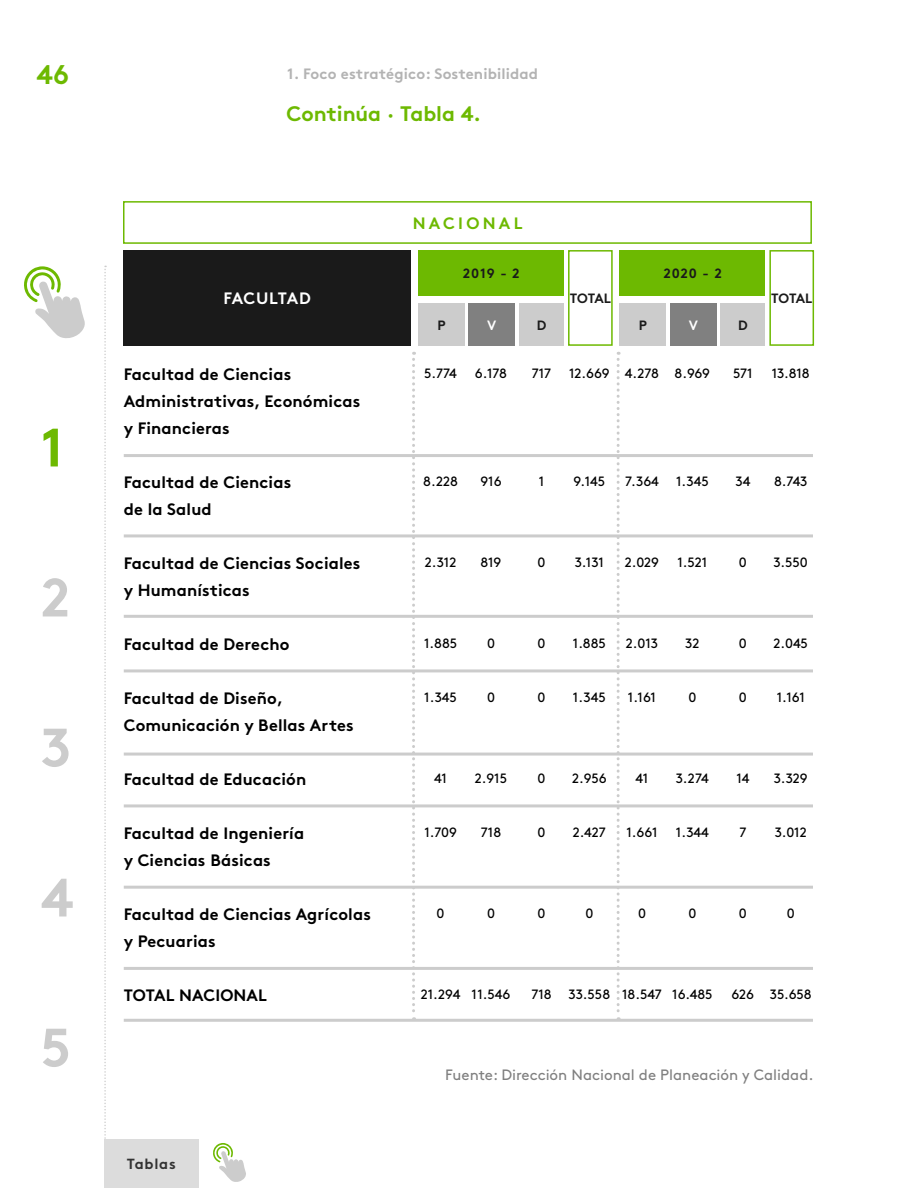
<style>
.page{position:relative;width:918px;height:1188px;background:#fff}
.page>*{position:absolute;margin:0;border:0;box-sizing:border-box;transform-origin:0 0}
.t1{font:700 54px "Brown Std";color:#ccc}
.t2{font:700 54px "Brown Std";color:#6db901}
.t3{font:700 27px "Brown Std";color:#6db901}
.t4{font:700 21px "Brown Std";color:#6db901}
.t5{font:700 16.5px/27px "Brown Std";letter-spacing:.01em;color:#000}
.t6{font:700 16.5px "Brown Std";letter-spacing:.025em;color:#fff}
.t7{font:700 16.5px "Brown Std";letter-spacing:.2em;color:#6db901}
.t8{font:15px "Brown Std";color:#808080}
.t9{font:700 15px "Brown Std";letter-spacing:.01em;color:#b3b3b3}
.t10{font:700 14.7px "Brown Std";letter-spacing:.05em;color:#333}
.t11{font:13.5px "Brown Std";color:#000}
.t12{font:700 13.5px "Brown Std";letter-spacing:-.015em;color:#1a1a1a}
.t13{font:700 13.5px "Brown Std";color:#fff}
</style>
<div class="page">
<svg style="left:24px;top:266px;width:61px;height:72px"></svg>
<svg style="left:104px;top:266px;width:2px;height:873px"></svg>
<svg style="left:213px;top:1143px;width:33px;height:39px"></svg>
<div style="left:104px;top:1139px;width:94px;height:49px;background:#dcdcdc"></div>
<div style="left:123px;top:250px;width:288px;height:96px;background:#1a1a1a"></div>
<div style="left:418px;top:250px;width:146px;height:46px;background:#6db901"></div>
<div style="left:620px;top:250px;width:145px;height:46px;background:#6db901"></div>
<div style="left:418px;top:303px;width:47px;height:43px;background:#ccc"></div>
<div style="left:620px;top:303px;width:46px;height:43px;background:#ccc"></div>
<div style="left:123px;top:201px;width:689px;height:43px;border:2px solid #6db901"></div>
<div style="left:519px;top:303px;width:45px;height:43px;background:#ccc"></div>
<div style="left:720px;top:303px;width:45px;height:43px;background:#ccc"></div>
<div style="left:469px;top:303px;width:46px;height:43px;background:#808080"></div>
<div style="left:670px;top:303px;width:46px;height:43px;background:#808080"></div>
<div style="left:568px;top:250px;width:45px;height:96px;border:2px solid #6db901"></div>
<div style="left:769px;top:250px;width:45px;height:96px;border:2px solid #6db901"></div>
<hr style="left:124px;top:534px;width:689px;height:3px;background:#ccc">
<hr style="left:124px;top:454px;width:689px;height:3px;background:#ccc">
<svg style="left:617px;top:352px;width:3px;height:667px"></svg>
<svg style="left:412px;top:352px;width:3px;height:667px"></svg>
<hr style="left:124px;top:615px;width:689px;height:3px;background:#ccc">
<hr style="left:124px;top:669px;width:689px;height:3px;background:#ccc">
<hr style="left:124px;top:753px;width:689px;height:3px;background:#ccc">
<hr style="left:124px;top:804px;width:689px;height:3px;background:#ccc">
<hr style="left:124px;top:886px;width:689px;height:3px;background:#ccc">
<hr style="left:124px;top:967px;width:689px;height:3px;background:#ccc">
<hr style="left:124px;top:1019px;width:689px;height:3px;background:#ccc">
<h2 class="t3" style="left:36px;top:58px;width:34px">46</h2>
<p class="t9" style="left:287px;top:65px;width:252px">1. Foco estratégico: Sostenibilidad</p>
<p class="t4" style="left:286px;top:101px;width:196px">Continúa · Tabla 4.</p>
<p class="t7" style="left:413px;top:213px;width:111px">NACIONAL</p>
<h1 class="t2" style="left:41px;top:415px;width:24px">1</h1>
<h1 class="t1" style="left:41px;top:565px;width:31px">2</h1>
<h1 class="t1" style="left:41px;top:715px;width:32px">3</h1>
<h1 class="t1" style="left:41px;top:865px;width:35px">4</h1>
<h1 class="t1" style="left:41px;top:1015px;width:32px">5</h1>
<p class="t6" style="left:224px;top:288px;width:89px">FACULTAD</p>
<p class="t5" style="left:124px;top:360px;width:238px">Facultad de Ciencias<br>Administrativas, Económicas y Financieras</p>
<p class="t5" style="left:124px;top:468px;width:169px">Facultad de Ciencias de la Salud</p>
<p class="t5" style="left:124px;top:549px;width:238px">Facultad de Ciencias Sociales y Humanísticas</p>
<p class="t5" style="left:124px;top:630px;width:167px">Facultad de Derecho</p>
<p class="t5" style="left:124px;top:684px;width:232px">Facultad de Diseño,<br>Comunicación y Bellas Artes</p>
<p class="t5" style="left:124px;top:765px;width:184px">Facultad de Educación</p>
<p class="t5" style="left:124px;top:819px;width:182px">Facultad de Ingeniería y Ciencias Básicas</p>
<p class="t5" style="left:124px;top:900px;width:249px">Facultad de Ciencias Agrícolas y Pecuarias</p>
<p class="t5" style="left:124px;top:981px;width:145px">TOTAL NACIONAL</p>
<p class="t10" style="left:127px;top:1155px;width:50px">Tablas</p>
<p class="t12" style="left:463px;top:265px;width:58px">2019 - 2</p>
<p class="t12" style="left:663px;top:265px;width:60px">2020 - 2</p>
<p class="t12" style="left:570px;top:290px;width:43px">TOTAL</p>
<p class="t12" style="left:771px;top:290px;width:43px">TOTAL</p>
<p class="t12" style="left:437px;top:317px;width:10px">P</p>
<p class="t12" style="left:639px;top:317px;width:10px">P</p>
<p class="t13" style="left:487px;top:317px;width:11px">V</p>
<p class="t12" style="left:537px;top:317px;width:11px">D</p>
<p class="t13" style="left:689px;top:317px;width:11px">V</p>
<p class="t12" style="left:738px;top:317px;width:11px">D</p>
<p class="t11" style="left:424px;top:365px;width:34px">5.774</p>
<p class="t11" style="left:475px;top:365px;width:34px">6.178</p>
<p class="t11" style="left:532px;top:365px;width:21px">717</p>
<p class="t11" style="left:569px;top:365px;width:42px">12.669</p>
<p class="t11" style="left:625px;top:365px;width:36px">4.278</p>
<p class="t11" style="left:675px;top:365px;width:37px">8.969</p>
<p class="t11" style="left:733px;top:365px;width:21px">571</p>
<p class="t11" style="left:772px;top:365px;width:40px">13.818</p>
<p class="t11" style="left:423px;top:473px;width:36px">8.228</p>
<p class="t11" style="left:480px;top:473px;width:23px">916</p>
<p class="t11" style="left:539px;top:473px;width:7px">1</p>
<p class="t11" style="left:574px;top:473px;width:33px">9.145</p>
<p class="t11" style="left:625px;top:473px;width:35px">7.364</p>
<p class="t11" style="left:676px;top:473px;width:34px">1.345</p>
<p class="t11" style="left:735px;top:473px;width:16px">34</p>
<p class="t11" style="left:774px;top:473px;width:35px">8.743</p>
<p class="t11" style="left:425px;top:554px;width:33px">2.312</p>
<p class="t11" style="left:480px;top:554px;width:23px">819</p>
<p class="t11" style="left:538px;top:554px;width:9px">0</p>
<p class="t11" style="left:575px;top:554px;width:31px">3.131</p>
<p class="t11" style="left:625px;top:554px;width:36px">2.029</p>
<p class="t11" style="left:677px;top:554px;width:31px">1.521</p>
<p class="t11" style="left:739px;top:554px;width:9px">0</p>
<p class="t11" style="left:774px;top:554px;width:36px">3.550</p>
<p class="t11" style="left:424px;top:635px;width:35px">1.885</p>
<p class="t11" style="left:487px;top:635px;width:9px">0</p>
<p class="t11" style="left:538px;top:635px;width:9px">0</p>
<p class="t11" style="left:573px;top:635px;width:35px">1.885</p>
<p class="t11" style="left:626px;top:635px;width:34px">2.013</p>
<p class="t11" style="left:685px;top:635px;width:16px">32</p>
<p class="t11" style="left:739px;top:635px;width:9px">0</p>
<p class="t11" style="left:773px;top:635px;width:36px">2.045</p>
<p class="t11" style="left:424px;top:689px;width:34px">1.345</p>
<p class="t11" style="left:487px;top:689px;width:9px">0</p>
<p class="t11" style="left:538px;top:689px;width:9px">0</p>
<p class="t11" style="left:573px;top:689px;width:34px">1.345</p>
<p class="t11" style="left:628px;top:689px;width:30px">1.161</p>
<p class="t11" style="left:688px;top:689px;width:9px">0</p>
<p class="t11" style="left:739px;top:689px;width:9px">0</p>
<p class="t11" style="left:777px;top:689px;width:30px">1.161</p>
<p class="t11" style="left:434px;top:770px;width:14px">41</p>
<p class="t11" style="left:475px;top:770px;width:34px">2.915</p>
<p class="t11" style="left:538px;top:770px;width:9px">0</p>
<p class="t11" style="left:572px;top:770px;width:36px">2.956</p>
<p class="t11" style="left:636px;top:770px;width:14px">41</p>
<p class="t11" style="left:676px;top:770px;width:34px">3.274</p>
<p class="t11" style="left:736px;top:770px;width:15px">14</p>
<p class="t11" style="left:774px;top:770px;width:36px">3.329</p>
<p class="t11" style="left:424px;top:824px;width:34px">1.709</p>
<p class="t11" style="left:481px;top:824px;width:22px">718</p>
<p class="t11" style="left:538px;top:824px;width:9px">0</p>
<p class="t11" style="left:573px;top:824px;width:34px">2.427</p>
<p class="t11" style="left:627px;top:824px;width:32px">1.661</p>
<p class="t11" style="left:676px;top:824px;width:35px">1.344</p>
<p class="t11" style="left:739px;top:824px;width:9px">7</p>
<p class="t11" style="left:775px;top:824px;width:34px">3.012</p>
<p class="t11" style="left:437px;top:905px;width:9px">0</p>
<p class="t11" style="left:487px;top:905px;width:9px">0</p>
<p class="t11" style="left:538px;top:905px;width:9px">0</p>
<p class="t11" style="left:585px;top:905px;width:9px">0</p>
<p class="t11" style="left:638px;top:905px;width:9px">0</p>
<p class="t11" style="left:688px;top:905px;width:9px">0</p>
<p class="t11" style="left:739px;top:905px;width:9px">0</p>
<p class="t11" style="left:787px;top:905px;width:9px">0</p>
<p class="t11" style="left:421px;top:986px;width:41px">21.294</p>
<p class="t11" style="left:472px;top:986px;width:40px">11.546</p>
<p class="t11" style="left:531px;top:986px;width:22px">718</p>
<p class="t11" style="left:569px;top:986px;width:43px">33.558</p>
<p class="t11" style="left:622px;top:986px;width:41px">18.547</p>
<p class="t11" style="left:672px;top:986px;width:42px">16.485</p>
<p class="t11" style="left:732px;top:986px;width:24px">626</p>
<p class="t11" style="left:770px;top:986px;width:44px">35.658</p>
<p class="t8" style="left:445px;top:1066px;width:370px">Fuente: Dirección Nacional de Planeación y Calidad.</p>
</div>
